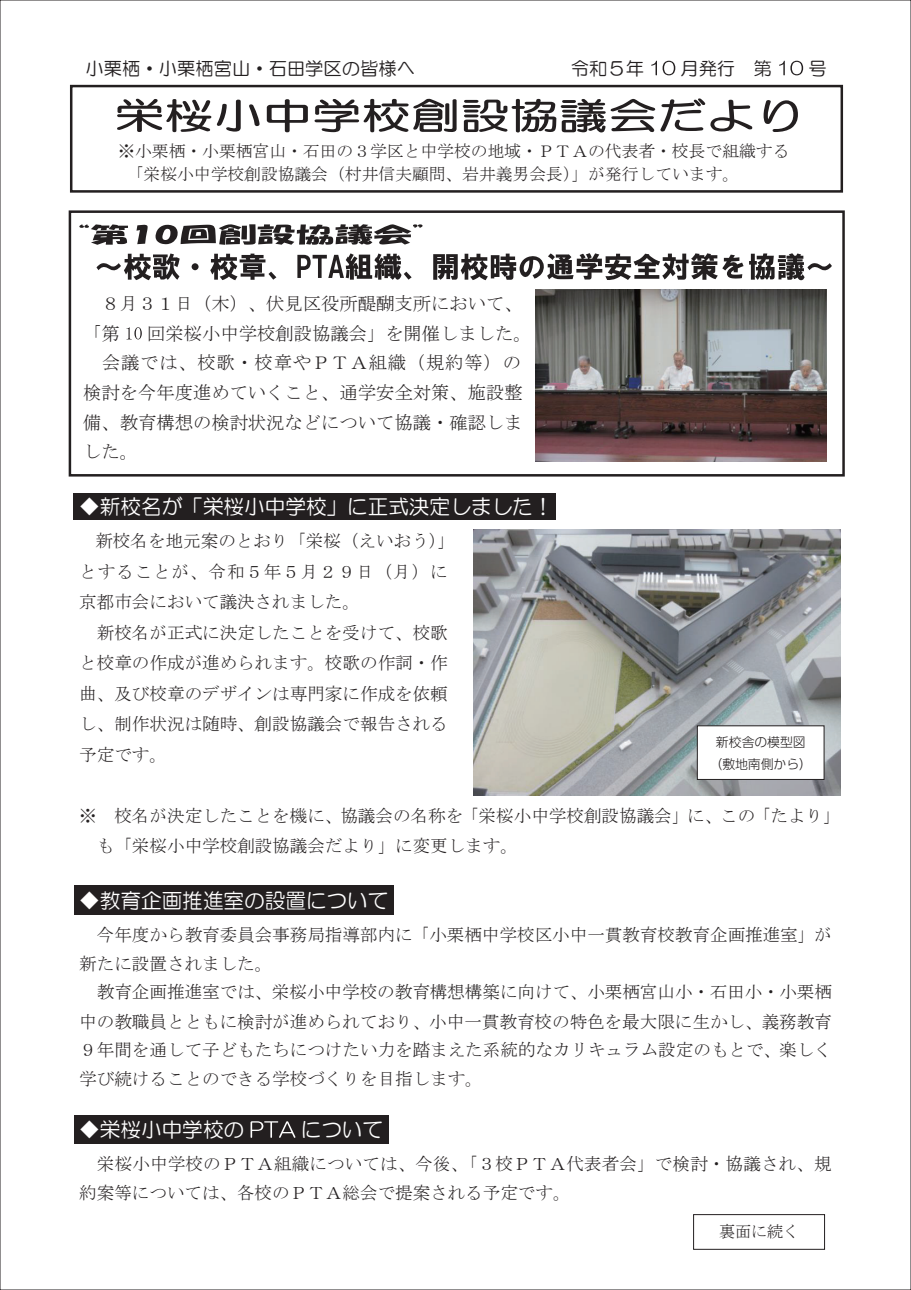
<style>
.page{position:relative;width:911px;height:1290px;background:#fff}
.page>*{position:absolute;margin:0;border:0;box-sizing:border-box;transform-origin:0 0}
.t1{font:20.62px "HG Maru Gothic MPRO";color:#fff}
.t2{font:18.25px/29.9px "MS Mincho";color:#231f20}
.t3{font:18.25px "HG Maru Gothic MPRO";color:#231f20}
.t4{font:18.25px "MS Mincho";letter-spacing:.04em;color:#231f20}
.t5{font:17.62px/30.5px "MS Mincho";color:#231f20}
.t6{font:16.88px/22.9px "MS Mincho";color:#231f20}
.t7{font:16.12px "MS Mincho";color:#231f20}
.t8{font:300 12.88px/22px "UD Shin Go Pr 6 N";color:#231f20;text-align:center}
</style>
<div class="page">
<svg style="left:651px;top:61px;width:24px;height:14px"></svg>
<svg style="left:779px;top:61px;width:24px;height:14px"></svg>
<svg style="left:126px;top:327px;width:16px;height:12px"></svg>
<div style="left:74px;top:493px;width:482px;height:27px;background:#231f20"></div>
<div style="left:74px;top:885px;width:319px;height:29px;background:#231f20"></div>
<div style="left:74px;top:1115px;width:314px;height:28px;background:#231f20"></div>
<svg style="left:250px;top:1121px;width:45px;height:17px"></svg>
<div style="left:70px;top:85px;width:773px;height:108px;border:2px solid #231f20"></div>
<svg style="left:117px;top:99px;width:143px;height:33px"></svg>
<svg style="left:267px;top:99px;width:41px;height:33px"></svg>
<svg style="left:314px;top:98px;width:142px;height:34px"></svg>
<svg style="left:463px;top:98px;width:289px;height:34px"></svg>
<svg style="left:763px;top:100px;width:35px;height:32px"></svg>
<svg style="left:79px;top:224px;width:49px;height:21px"></svg>
<svg style="left:136px;top:225px;width:12px;height:19px"></svg>
<svg style="left:155px;top:224px;width:267px;height:21px"></svg>
<div style="left:69px;top:210px;width:775px;height:266px;border:2px solid #231f20"></div>
<svg style="left:96px;top:253px;width:84px;height:27px"></svg>
<svg style="left:192px;top:263px;width:7px;height:7px"></svg>
<svg style="left:210px;top:254px;width:66px;height:26px"></svg>
<svg style="left:297px;top:253px;width:114px;height:27px"></svg>
<svg style="left:433px;top:253px;width:310px;height:27px"></svg>
<svg style="left:749px;top:253px;width:83px;height:27px"></svg>
<img style="left:473px;top:530px;width:368px;height:265px">
<div style="left:697px;top:725px;width:127px;height:55px;background:#fff;border:1px solid #231f20"></div>
<img style="left:535px;top:289px;width:291px;height:173px">
<div style="left:693px;top:1214px;width:132px;height:36px;background:#fff;border:1px solid #231f20"></div>
<p class="t3" style="left:86px;top:59px;width:331px">小栗栖・小栗栖宮山・石田学区の皆様へ</p>
<p class="t3" style="left:571px;top:59px;width:75px">令和５年</p>
<p class="t3" style="left:680px;top:59px;width:93px">月発行 第</p>
<p class="t3" style="left:808px;top:59px;width:20px">号</p>
<p class="t6" style="left:127px;top:139px;width:664px;text-indent:-8px">※小栗栖・小栗栖宮山・石田の３学区と中学校の地域・ＰＴＡの代表者・校長で組織する「栄桜小中学校創設協議会（村井信夫顧問、岩井義男会長）」が発行しています。</p>
<p class="t2" style="left:83px;top:288px;width:441px;text-indent:18px">８月３１日（木）、伏見区役所醍醐支所において、「第</p>
<p class="t2" style="left:147px;top:318px;width:386px">回栄桜小中学校創設協議会」を開催しました。</p>
<p class="t4" style="left:102px;top:354px;width:420px">会議では、校歌・校章やＰＴＡ組織（規約等）の</p>
<p class="t2" style="left:83px;top:377px;width:441px">検討を今年度進めていくこと、通学安全対策、施設整</p>
<p class="t2" style="left:83px;top:407px;width:441px">備、教育構想の検討状況などについて協議・確認しま</p>
<p class="t2" style="left:83px;top:437px;width:56px">した。</p>
<p class="t1" style="left:79px;top:496px;width:475px">◆新校名が「栄桜小中学校」に正式決定しました！</p>
<p class="t5" style="left:79px;top:525px;width:377px;text-indent:16px">新校名を地元案のとおり「栄桜（えいおう）」とすることが、令和５年５月２９日（月）に京都市会において議決されました。</p>
<p class="t5" style="left:79px;top:617px;width:370px;text-align:justify;text-indent:18px">新校名が正式に決定したことを受けて、校歌と校章の作成が進められます。校歌の作詞・作曲、及び校章のデザインは専門家に作成を依頼し、制作状況は随時、創設協議会で報告される予定です。</p>
<p class="t8" style="left:709px;top:730px;width:104px">新校舎の模型図（敷地南側から）</p>
<p class="t5" style="left:97px;top:800px;width:745px;text-indent:-18px">※ 校名が決定したことを機に、協議会の名称を「栄桜小中学校創設協議会」に、この「たより」も「栄桜小中学校創設協議会だより」に変更します。</p>
<p class="t1" style="left:79px;top:890px;width:311px">◆教育企画推進室の設置について</p>
<p class="t5" style="left:79px;top:920px;width:754px;line-height:28.9px;text-indent:18px">今年度から教育委員会事務局指導部内に「小栗栖中学校区小中一貫教育校教育企画推進室」が新たに設置されました。</p>
<p class="t5" style="left:79px;top:977px;width:754px;line-height:29px;text-align:justify;text-indent:18px">教育企画推進室では、栄桜小中学校の教育構想構築に向けて、小栗栖宮山小・石田小・小栗栖中の教職員とともに検討が進められており、小中一貫教育校の特色を最大限に生かし、義務教育９年間を通して子どもたちにつけたい力を踏まえた系統的なカリキュラム設定のもとで、楽しく学び続けることのできる学校づくりを目指します。</p>
<p class="t1" style="left:79px;top:1119px;width:166px">◆栄桜小中学校の</p>
<p class="t1" style="left:301px;top:1119px;width:84px">について</p>
<p class="t5" style="left:79px;top:1149px;width:754px;line-height:29.1px;text-indent:18px">栄桜小中学校のＰＴＡ組織については、今後、「３校ＰＴＡ代表者会」で検討・協議され、規約案等については、各校のＰＴＡ総会で提案される予定です。</p>
<p class="t7" style="left:719px;top:1223px;width:82px">裏面に続く</p>
</div>
